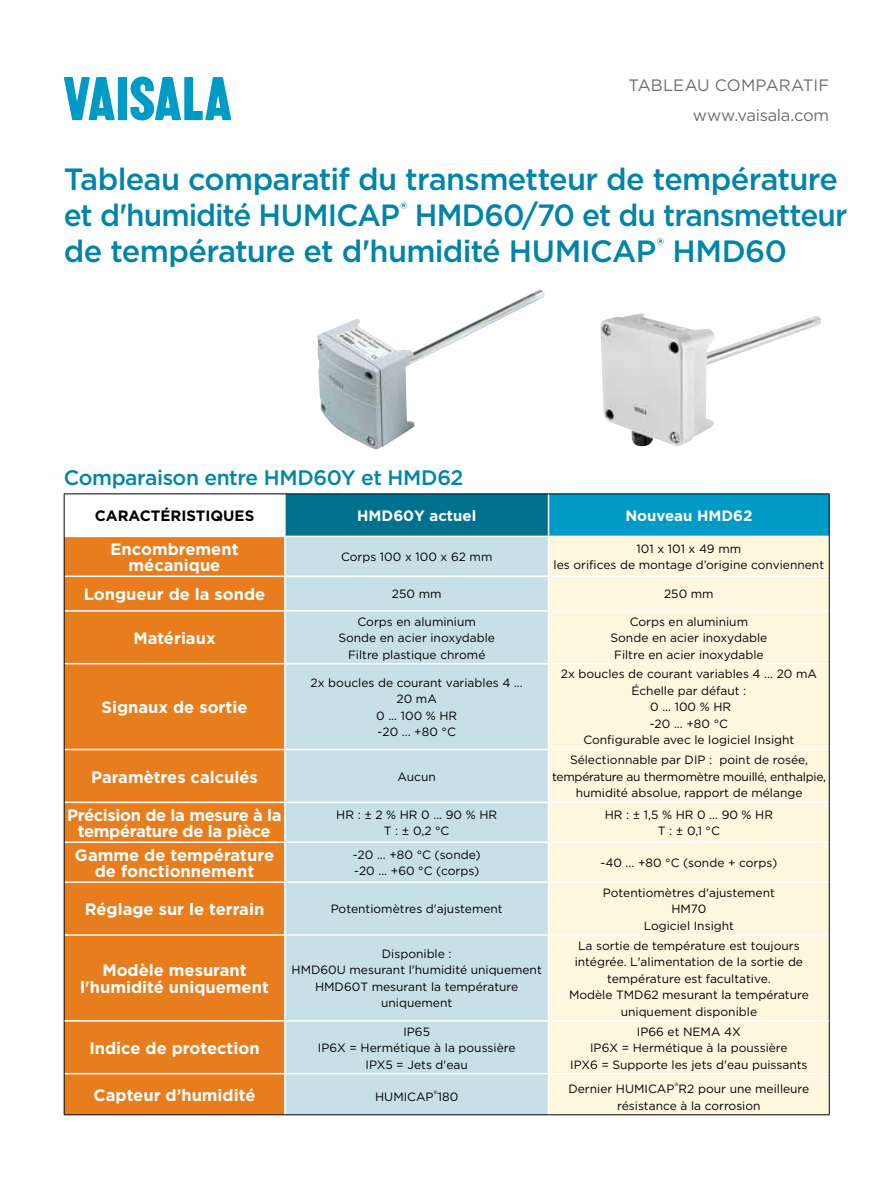
<style>
.page{position:relative;width:893px;height:1191px;background:#fff}
.page>*{position:absolute;margin:0;border:0;box-sizing:border-box;transform-origin:0 0}
.t1{font:500 30.75px/36px "Gotham";letter-spacing:-.025em;color:#0084a9}
.t2{font:500 21px "Gotham";letter-spacing:-.02em;color:#0084a9}
.t3{font:700 16.5px/16.5px "Gotham";color:#fff;text-align:center}
.t4{font:700 16.5px/16.5px "Gotham";letter-spacing:-.02em;color:#fff;text-align:center}
.t5{font:16.5px "Gotham";letter-spacing:-.01em;color:#6d6e71}
.t6{font:700 15px "Gotham";color:#fff}
.t7{font:700 15px "Gotham";color:#000}
.t8{font:12px/16.5px "Gotham";color:#000;text-align:center}
</style>
<div class="page">
<svg style="left:64px;top:77px;width:51px;height:43px"></svg>
<div style="left:118px;top:77px;width:9px;height:43px;background:#009ac7"></div>
<svg style="left:130px;top:77px;width:101px;height:43px"></svg>
<div style="left:285px;top:494px;width:264px;height:42px;background:#00728f"></div>
<div style="left:549px;top:494px;width:280px;height:42px;background:#009ac7"></div>
<div style="left:65px;top:537px;width:219px;height:577px;background:#e87d1e"></div>
<div style="left:286px;top:537px;width:262px;height:577px;background:#c7e0e8"></div>
<div style="left:549px;top:537px;width:280px;height:577px;background:#fff6de"></div>
<hr style="left:284px;top:494px;width:2px;height:41px;background:#fff">
<hr style="left:548px;top:494px;width:1px;height:41px;background:#fff">
<hr style="left:285px;top:535px;width:264px;height:2px;background:#fff">
<hr style="left:549px;top:535px;width:280px;height:2px;background:#fff">
<hr style="left:65px;top:575px;width:220px;height:2px;background:#fff">
<hr style="left:285px;top:575px;width:264px;height:2px;background:#fff">
<hr style="left:549px;top:575px;width:280px;height:2px;background:#fff">
<hr style="left:65px;top:610px;width:220px;height:1px;background:#fff">
<hr style="left:285px;top:610px;width:264px;height:1px;background:#fff">
<hr style="left:549px;top:610px;width:280px;height:1px;background:#fff">
<hr style="left:65px;top:663px;width:220px;height:1px;background:#fff">
<hr style="left:285px;top:663px;width:264px;height:1px;background:#fff">
<hr style="left:549px;top:663px;width:280px;height:1px;background:#fff">
<hr style="left:65px;top:748px;width:220px;height:2px;background:#fff">
<hr style="left:285px;top:748px;width:264px;height:2px;background:#fff">
<hr style="left:549px;top:748px;width:280px;height:2px;background:#fff">
<hr style="left:65px;top:801px;width:220px;height:2px;background:#fff">
<hr style="left:285px;top:801px;width:264px;height:2px;background:#fff">
<hr style="left:549px;top:801px;width:280px;height:2px;background:#fff">
<hr style="left:65px;top:841px;width:220px;height:2px;background:#fff">
<hr style="left:285px;top:841px;width:264px;height:2px;background:#fff">
<hr style="left:549px;top:841px;width:280px;height:2px;background:#fff">
<hr style="left:65px;top:881px;width:220px;height:2px;background:#fff">
<hr style="left:285px;top:881px;width:264px;height:2px;background:#fff">
<hr style="left:549px;top:881px;width:280px;height:2px;background:#fff">
<hr style="left:65px;top:934px;width:220px;height:1px;background:#fff">
<hr style="left:285px;top:934px;width:264px;height:1px;background:#fff">
<hr style="left:549px;top:934px;width:280px;height:1px;background:#fff">
<hr style="left:65px;top:1073px;width:220px;height:1px;background:#fff">
<hr style="left:285px;top:1073px;width:264px;height:1px;background:#fff">
<hr style="left:549px;top:1073px;width:280px;height:1px;background:#fff">
<hr style="left:64px;top:493px;width:221px;height:1px;background:#000">
<hr style="left:64px;top:494px;width:1px;height:42px;background:#000">
<hr style="left:285px;top:493px;width:264px;height:1px;background:#000">
<hr style="left:549px;top:493px;width:281px;height:1px;background:#000">
<hr style="left:829px;top:494px;width:1px;height:42px;background:#000">
<hr style="left:64px;top:536px;width:1px;height:40px;background:#000">
<hr style="left:829px;top:536px;width:1px;height:40px;background:#000">
<hr style="left:64px;top:576px;width:1px;height:35px;background:#000">
<hr style="left:829px;top:576px;width:1px;height:35px;background:#000">
<hr style="left:64px;top:611px;width:1px;height:52px;background:#000">
<hr style="left:829px;top:611px;width:1px;height:52px;background:#000">
<hr style="left:64px;top:663px;width:1px;height:86px;background:#000">
<hr style="left:829px;top:663px;width:1px;height:86px;background:#000">
<hr style="left:64px;top:749px;width:1px;height:53px;background:#000">
<hr style="left:829px;top:749px;width:1px;height:53px;background:#000">
<hr style="left:64px;top:802px;width:1px;height:40px;background:#000">
<hr style="left:829px;top:802px;width:1px;height:40px;background:#000">
<hr style="left:64px;top:842px;width:1px;height:40px;background:#000">
<hr style="left:829px;top:842px;width:1px;height:40px;background:#000">
<hr style="left:64px;top:882px;width:1px;height:53px;background:#000">
<hr style="left:829px;top:882px;width:1px;height:53px;background:#000">
<hr style="left:64px;top:935px;width:1px;height:85px;background:#000">
<hr style="left:829px;top:935px;width:1px;height:85px;background:#000">
<hr style="left:64px;top:1020px;width:1px;height:53px;background:#000">
<hr style="left:829px;top:1020px;width:1px;height:53px;background:#000">
<hr style="left:64px;top:1073px;width:1px;height:41px;background:#000">
<hr style="left:829px;top:1073px;width:1px;height:41px;background:#000">
<hr style="left:64px;top:1114px;width:221px;height:1px;background:#000">
<hr style="left:285px;top:1114px;width:264px;height:1px;background:#000">
<hr style="left:549px;top:1114px;width:281px;height:1px;background:#000">
<hr style="left:65px;top:1020px;width:220px;height:1px;background:#fff">
<hr style="left:285px;top:1020px;width:264px;height:1px;background:#fff">
<hr style="left:549px;top:1020px;width:280px;height:1px;background:#fff">
<img style="left:600px;top:313px;width:221px;height:133px">
<img style="left:317px;top:290px;width:228px;height:159px">
<h3 class="t5" style="left:629px;top:74px;width:202px">TABLEAU COMPARATIF</h3>
<h3 class="t5" style="left:693px;top:105px;width:138px">www.vaisala.com</h3>
<h1 class="t1" style="left:64px;top:160px;width:785px">Tableau comparatif du transmetteur de température et d'humidité HUMICAP<sup>®</sup> HMD60/70 et du transmetteur de température et d'humidité HUMICAP<sup>®</sup> HMD60</h1>
<h2 class="t2" style="left:64px;top:463px;width:401px">Comparaison entre HMD60Y et HMD62</h2>
<p class="t7" style="left:95px;top:505px;width:161px">CARACTÉRISTIQUES</p>
<p class="t6" style="left:357px;top:505px;width:121px">HMD60Y actuel</p>
<p class="t6" style="left:625px;top:505px;width:129px">Nouveau HMD62</p>
<h3 class="t3" style="left:111px;top:540px;width:129px">Encombrement mécanique</h3>
<p class="t8" style="left:341px;top:548px;width:153px">Corps 100 x 100 x 62 mm</p>
<p class="t8" style="left:554px;top:540px;width:272px">101 x 101 x 49 mm<br>les orifices de montage d’origine conviennent</p>
<h3 class="t3" style="left:84px;top:586px;width:183px">Longueur de la sonde</h3>
<p class="t8" style="left:392px;top:585px;width:51px">250 mm</p>
<p class="t8" style="left:664px;top:585px;width:51px">250 mm</p>
<h3 class="t3" style="left:133px;top:629px;width:84px">Matériaux</h3>
<p class="t8" style="left:338px;top:613px;width:158px">Corps en aluminium<br>Sonde en acier inoxydable<br>Filtre plastique chromé</p>
<p class="t8" style="left:610px;top:613px;width:158px">Corps en aluminium<br>Sonde en acier inoxydable<br>Filtre en acier inoxydable</p>
<h3 class="t3" style="left:102px;top:699px;width:147px">Signaux de sortie</h3>
<p class="t8" style="left:311px;top:674px;width:214px">2x boucles de courant variables 4 ...<br>20 mA<br>0 ... 100 % HR<br>-20 ... +80 °C</p>
<p class="t8" style="left:561px;top:665px;width:258px">2x boucles de courant variables 4 ... 20 mA<br>Échelle par défaut :<br>0 ... 100 % HR<br>-20 ... +80 °C<br>Configurable avec le logiciel Insight</p>
<h3 class="t3" style="left:91px;top:768px;width:168px">Paramètres calculés</h3>
<p class="t8" style="left:397px;top:768px;width:40px">Aucun</p>
<p class="t8" style="left:552px;top:751px;width:275px">Sélectionnable par DIP : point de rosée, température au thermomètre mouillé, enthalpie, humidité absolue, rapport de mélange</p>
<h3 class="t4" style="left:67px;top:806px;width:216px">Précision de la mesure à la température de la pièce</h3>
<p class="t8" style="left:336px;top:806px;width:162px">HR : ± 2 % HR 0 ... 90 % HR<br>T : ± 0,2 °C</p>
<p class="t8" style="left:605px;top:806px;width:170px">HR : ± 1,5 % HR 0 ... 90 % HR<br>T : ± 0,1 °C</p>
<h3 class="t3" style="left:75px;top:846px;width:201px">Gamme de température de fonctionnement</h3>
<p class="t8" style="left:353px;top:846px;width:129px;text-align:left">-20 ... +80 °C (sonde) -20 ... +60 °C (corps)</p>
<p class="t8" style="left:600px;top:854px;width:178px">-40 ... +80 °C (sonde + corps)</p>
<h3 class="t3" style="left:85px;top:901px;width:181px">Réglage sur le terrain</h3>
<p class="t8" style="left:331px;top:900px;width:174px">Potentiomètres d'ajustement</p>
<p class="t8" style="left:603px;top:884px;width:174px">Potentiomètres d'ajustement<br>HM70<br>Logiciel Insight</p>
<h3 class="t3" style="left:80px;top:962px;width:190px">Modèle mesurant l'humidité uniquement</h3>
<h3 class="t3" style="left:89px;top:1039px;width:172px">Indice de protection</h3>
<p class="t8" style="left:292px;top:945px;width:252px">Disponible :<br>HMD60U mesurant l'humidité uniquement<br>HMD60T mesurant la température uniquement</p>
<p class="t8" style="left:569px;top:937px;width:241px">La sortie de température est toujours intégrée. L'alimentation de la sortie de température est facultative.<br>Modèle TMD62 mesurant la température uniquement disponible</p>
<p class="t8" style="left:318px;top:1022px;width:199px">IP65<br>IP6X = Hermétique à la poussière<br>IPX5 = Jets d'eau</p>
<p class="t8" style="left:570px;top:1022px;width:239px">IP66 et NEMA 4X<br>IP6X = Hermétique à la poussière<br>IPX6 = Supporte les jets d'eau puissants</p>
<h3 class="t3" style="left:94px;top:1086px;width:163px">Capteur d’humidité</h3>
<p class="t8" style="left:375px;top:1088px;width:85px">HUMICAP<sup>®</sup>180</p>
<p class="t8" style="left:568px;top:1080px;width:242px">Dernier HUMICAP<sup>®</sup>R2 pour une meilleure résistance à la corrosion</p>
</div>
